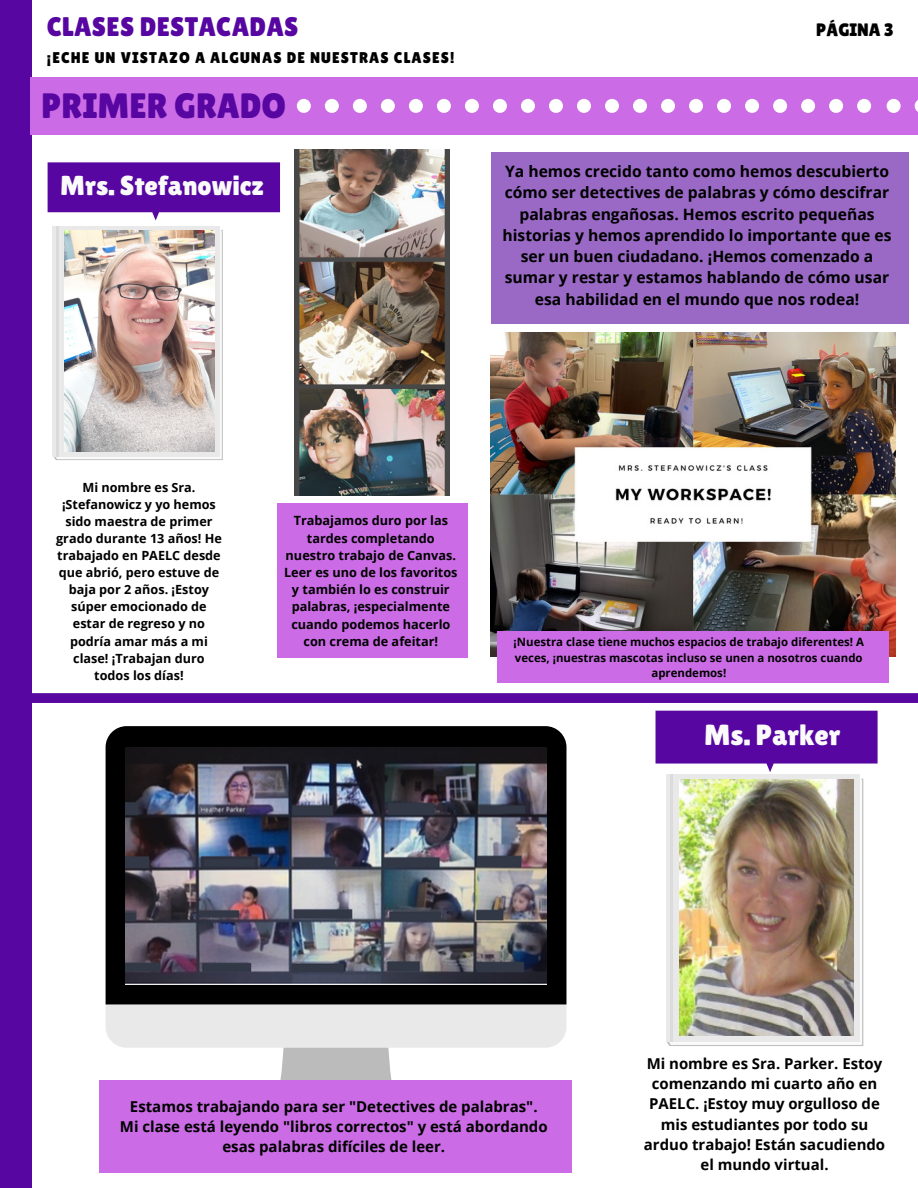
<style>
.page{position:relative;width:918px;height:1188px;background:#fff}
.page>*{position:absolute;margin:0;border:0;box-sizing:border-box;transform-origin:0 0}
.t1{font:35.25px "Lilita One";color:#5706a1}
.t2{font:29.1px "Lilita One";color:#fafafa}
.t3{font:27.45px "Lilita One";color:#fafafa}
.t4{font:26.85px "Lilita One";letter-spacing:.01em;color:#5706a1}
.t5{font:18px "Lilita One";color:#000}
.t6{font:700 15.6px/21.3px "Open Sans";color:#000;text-align:center}
.t7{font:15.6px "Lilita One";letter-spacing:.07em;color:#000}
.t8{font:700 15px/20.2px "Open Sans";color:#000;text-align:center}
.t9{font:700 12.75px/17.2px "Open Sans";color:#000;text-align:center}
.t10{font:700 12.6px/17.1px "Open Sans";color:#000;text-align:center}
.t11{font:700 11.4px/15.5px "Open Sans";color:#000;text-align:center}
</style>
<div class="page">
<div style="left:0;top:0;width:31px;height:1188px;background:#5706a1"></div>
<div style="left:31px;top:77px;width:887px;height:58px;background:#cb6ce6"></div>
<svg style="left:297px;top:99px;width:574px;height:14px"></svg>
<svg style="left:887px;top:99px;width:31px;height:14px"></svg>
<svg style="left:53px;top:230px;width:170px;height:230px"></svg>
<div style="left:53px;top:226px;width:167px;height:230px;background:#e9e9e9"></div>
<img style="left:64px;top:231px;width:151px;height:220px">
<hr style="left:56px;top:226px;width:3px;height:230px;background:#dbdbdb">
<div style="left:491px;top:153px;width:417px;height:171px;background:#9a69c6"></div>
<div style="left:666px;top:774px;width:194px;height:268px;background:#e9e9e9"></div>
<img style="left:679px;top:780px;width:174px;height:256px">
<hr style="left:670px;top:774px;width:3px;height:268px;background:#dbdbdb">
<svg style="left:656px;top:711px;width:222px;height:61px;background:#6d27ad"></svg>
<div style="left:106px;top:726px;width:460px;height:279px;background:#000"></div>
<svg style="left:106px;top:1005px;width:460px;height:75px"></svg>
<img style="left:125px;top:748px;width:421px;height:237px">
<div style="left:100px;top:1080px;width:472px;height:93px;background:#cb6ce6"></div>
<svg style="left:31px;top:693px;width:887px;height:10px;background:#590aa2"></svg>
<svg style="left:48px;top:162px;width:232px;height:58px;background:#6e28ad"></svg>
<img style="left:491px;top:333px;width:405px;height:324px">
<img style="left:295px;top:150px;width:154px;height:345px">
<div style="left:498px;top:631px;width:391px;height:51px;background:#cb6ce6"></div>
<div style="left:277px;top:503px;width:190px;height:155px;background:#cb6ce6"></div>
<h3 class="t4" style="left:47px;top:11px;width:253px">CLASES DESTACADAS</h3>
<p class="t7" style="left:47px;top:48px;width:409px">¡ECHE UN VISTAZO A ALGUNAS DE NUESTRAS CLASES!</p>
<h1 class="t1" style="left:41px;top:85px;width:246px">PRIMER GRADO</h1>
<p class="t5" style="left:816px;top:20px;width:79px">PÁGINA 3</p>
<h3 class="t3" style="left:60px;top:170px;width:205px">Mrs. Stefanowicz</h3>
<p class="t6" style="left:503px;top:160px;width:391px">Ya hemos crecido tanto como hemos descubierto cómo ser detectives de palabras y cómo descifrar palabras engañosas. Hemos escrito pequeñas historias y hemos aprendido lo importante que es ser un buen ciudadano. ¡Hemos comenzado a sumar y restar y estamos hablando de cómo usar esa habilidad en el mundo que nos rodea!</p>
<p class="t10" style="left:56px;top:478px;width:167px">Mi nombre es Sra. ¡Stefanowicz y yo hemos sido maestra de primer grado durante 13 años! He trabajado en PAELC desde que abrió, pero estuve de baja por 2 años. ¡Estoy súper emocionado de estar de regreso y no podría amar más a mi clase! ¡Trabajan duro todos los días!</p>
<p class="t9" style="left:284px;top:512px;width:175px">Trabajamos duro por las tardes completando nuestro trabajo de Canvas.<br>Leer es uno de los favoritos y también lo es construir palabras, ¡especialmente cuando podemos hacerlo con crema de afeitar!</p>
<p class="t11" style="left:514px;top:634px;width:352px">¡Nuestra clase tiene muchos espacios de trabajo diferentes! A veces, ¡nuestras mascotas incluso se unen a nosotros cuando aprendemos!</p>
<h2 class="t2" style="left:704px;top:718px;width:138px">Ms. Parker</h2>
<p class="t8" style="left:120px;top:1096px;width:429px">Estamos trabajando para ser "Detectives de palabras".<br>Mi clase está leyendo "libros correctos" y está abordando esas palabras difíciles de leer.</p>
<p class="t8" style="left:644px;top:1053px;width:243px">Mi nombre es Sra. Parker. Estoy comenzando mi cuarto año en<br>PAELC. ¡Estoy muy orgulloso de mis estudiantes por todo su arduo trabajo! Están sacudiendo el mundo virtual.</p>
</div>
